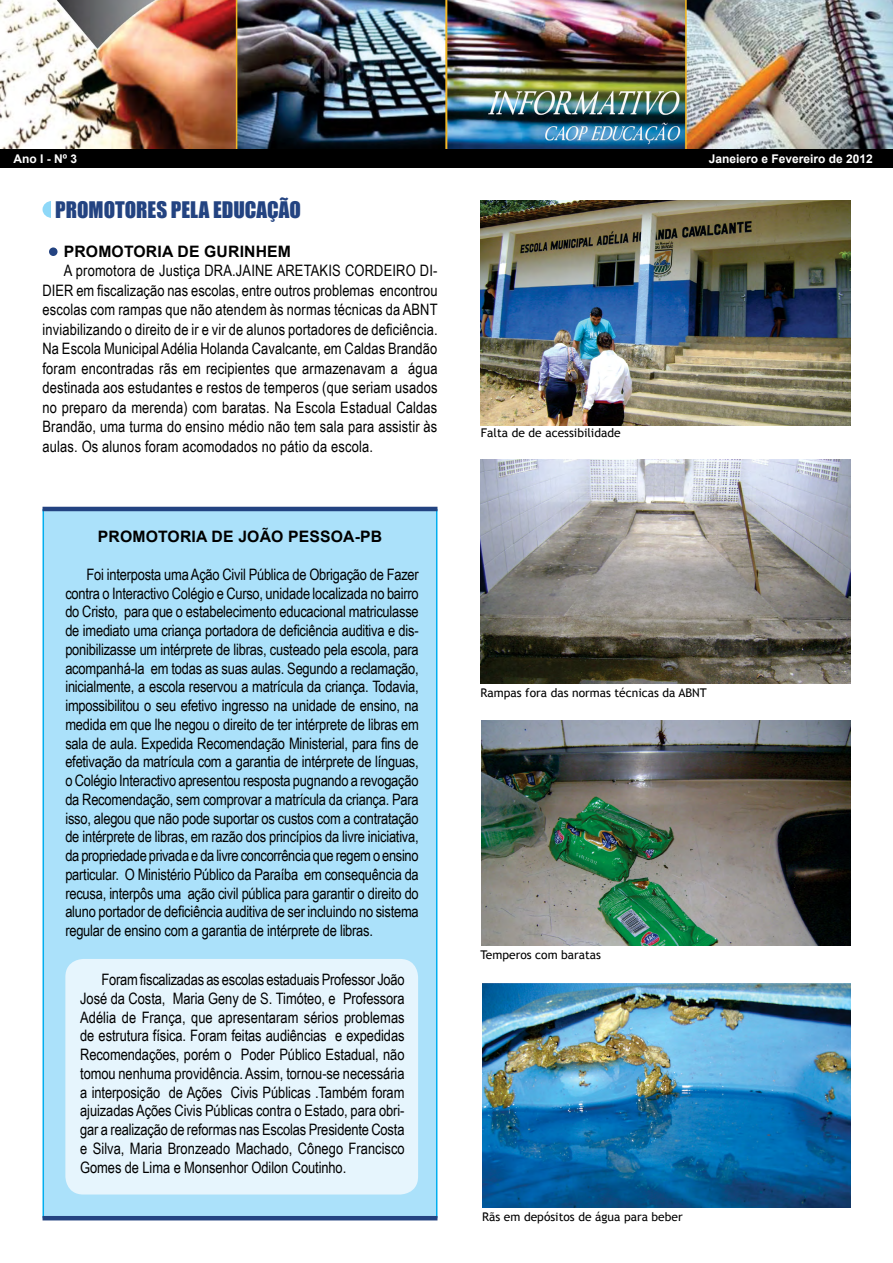
<style>
.page{position:relative;width:893px;height:1263px;background:#fff}
.page>*{position:absolute;margin:0;border:0;box-sizing:border-box;transform-origin:0 0}
.t1{font:21px "Impact";color:#234381}
.t2{font:15.75px/18.8px "Arial Narrow";letter-spacing:-.005em;color:#000;text-align:justify}
.t3{font:700 15.75px "Arial";letter-spacing:.01em;color:#000}
.t4{font:12px "Trebuchet MS";color:#000}
.t5{font:700 12px "Arial";color:#fff}
</style>
<div class="page">
<img style="left:0;top:0;width:893px;height:149px">
<div style="left:1px;top:149px;width:892px;height:19px;background:#000"></div>
<div style="left:43px;top:202px;width:18px;height:15px;background:#8ed8f8;border-radius:50%"></div>
<div style="left:43px;top:201px;width:19px;height:17px;border:2px solid #8ed8f8;border-radius:50%"></div>
<div style="left:51px;top:201px;width:30px;height:25px;background:#fff"></div>
<div style="left:43px;top:509px;width:394px;height:709px;background:#abe1fa;border:2px solid #00aeef"></div>
<img style="left:481px;top:201px;width:369px;height:224px">
<div style="left:49px;top:247px;width:9px;height:9px;background:#234381;border-radius:50%"></div>
<img style="left:481px;top:459px;width:369px;height:225px">
<img style="left:481px;top:721px;width:369px;height:224px">
<hr style="left:43px;top:507px;width:394px;height:4px;background:#234381">
<hr style="left:43px;top:1216px;width:394px;height:4px;background:#234381">
<div style="left:65px;top:959px;width:353px;height:235px;background:#e6f5fd;border-radius:18px"></div>
<img style="left:482px;top:983px;width:369px;height:225px">
<p class="t5" style="left:13px;top:151px;width:65px">Ano I - Nº 3</p>
<p class="t5" style="left:709px;top:151px;width:166px">Janeiero e Fevereiro de 2012</p>
<h1 class="t1" style="left:55px;top:193px;width:247px">PROMOTORES PELA EDUCAÇÃO</h1>
<p class="t3" style="left:64px;top:241px;width:229px">PROMOTORIA DE GURINHEM</p>
<p class="t2" style="left:43px;top:260px;width:397px;line-height:19.5px;text-indent:21px">A promotora de Justiça Dra.Jaine Aretakis Cordeiro Di&shy;dier em fiscalização nas escolas, entre outros problemas encontrou escolas com rampas que não atendem às normas técnicas da ABNT inviabilizando o direito de ir e vir de alunos portadores de deficiência.<br>Na Escola Municipal Adélia Holanda Cavalcante, em Caldas Brandão foram encontradas rãs em recipientes que armazenavam a água destinada aos estudantes e restos de temperos (que seriam usados no preparo da merenda) com baratas. Na Escola Estadual Caldas Brandão, uma turma do ensino médio não tem sala para assistir às aulas. Os alunos foram acomodados no pátio da escola.</p>
<p class="t3" style="left:98px;top:526px;width:286px">PROMOTORIA DE JOÃO PESSOA-PB</p>
<p class="t2" style="left:65px;top:564px;width:355px;text-indent:21px">Foi interposta uma Ação Civil Pública de Obrigação de Fazer contra o Interactivo Colégio e Curso, unidade localizada no bairro do Cristo, para que o estabelecimento educacional matriculasse de imediato uma criança portadora de deficiência auditiva e dis&shy;ponibilizasse um intérprete de libras, custeado pela escola, para acompanhá-la em todas as suas aulas. Segundo a reclamação, inicialmente, a escola reservou a matrícula da criança. Todavia, impossibilitou o seu efetivo ingresso na unidade de ensino, na medida em que lhe negou o direito de ter intérprete de libras em sala de aula. Expedida Recomendação Ministerial, para fins de efetivação da matrícula com a garantia de intérprete de línguas, o Colégio Interactivo apresentou resposta pugnando a revogação da Recomendação, sem comprovar a matrícula da criança. Para isso, alegou que não pode suportar os custos com a contratação de intérprete de libras, em razão dos princípios da livre iniciativa, da propriedade privada e da livre concorrência que regem o ensino particular. O Ministério Público da Paraíba em consequência da recusa, interpôs uma ação civil pública para garantir o direito do aluno portador de deficiência auditiva de ser incluindo no sistema regular de ensino com a garantia de intérprete de libras.</p>
<p class="t2" style="left:80px;top:969px;width:326px;text-indent:21px">Foram fiscalizadas as escolas estaduais Professor João José da Costa, Maria Geny de S. Timóteo, e Professora Adélia de França, que apresentaram sérios problemas de estrutura física. Foram feitas audiências e expedidas Recomendações, porém o Poder Público Estadual, não tomou nenhuma providência. Assim, tornou-se necessária a interposição de Ações Civis Públicas .Também foram ajuizadas Ações Civis Públicas contra o Estado, para obri&shy;gar a realização de reformas nas Escolas Presidente Costa e Silva, Maria Bronzeado Machado, Cônego Francisco Gomes de Lima e Monsenhor Odilon Coutinho.</p>
<p class="t4" style="left:481px;top:426px;width:141px">Falta de de acessibilidade</p>
<p class="t4" style="left:480px;top:685px;width:228px">Rampas fora das normas técnicas da ABNT</p>
<p class="t4" style="left:480px;top:948px;width:122px">Temperos com baratas</p>
<p class="t4" style="left:482px;top:1209px;width:202px">Rãs em depósitos de água para beber</p>
</div>
